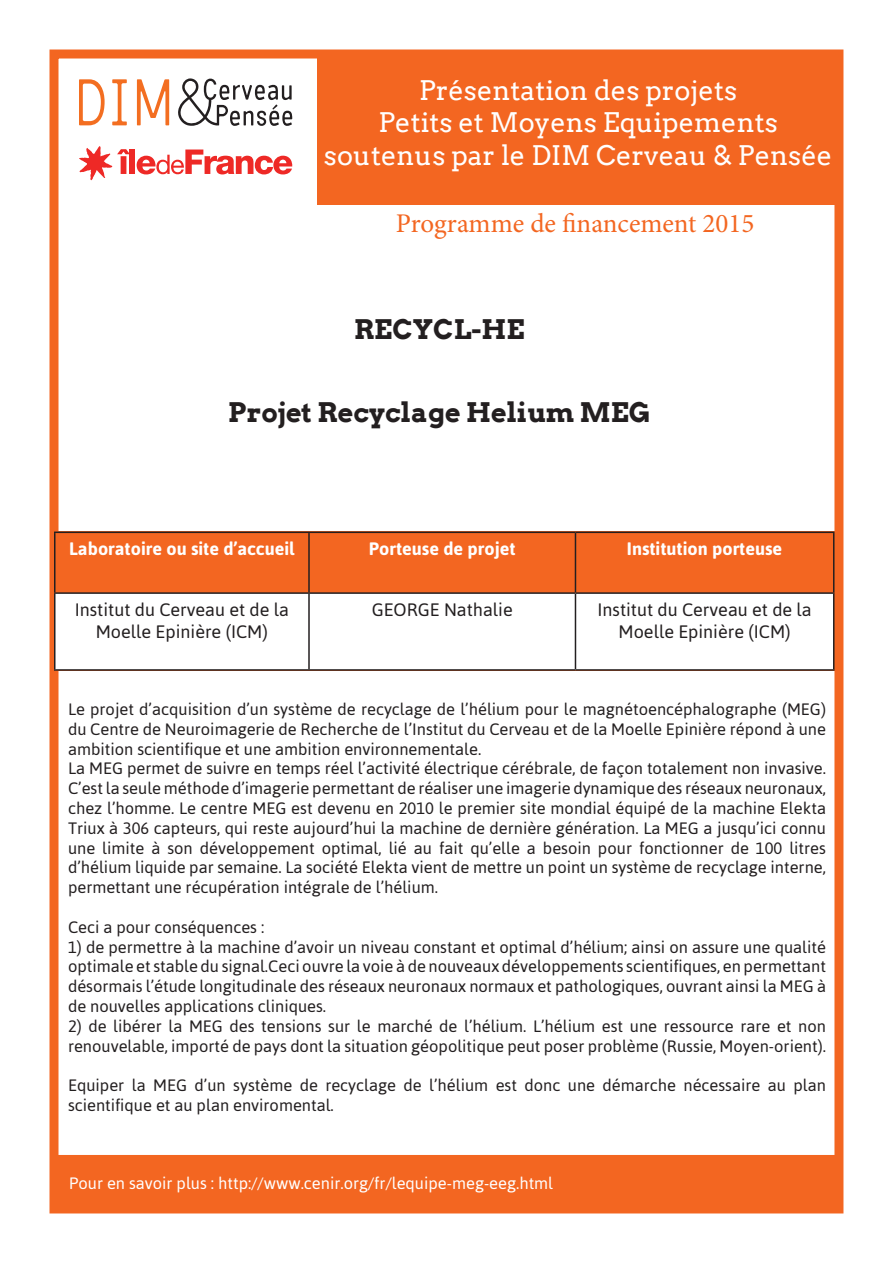
<style>
.page{position:relative;width:893px;height:1263px;background:#fff}
.page>*{position:absolute;margin:0;border:0;box-sizing:border-box;transform-origin:0 0}
.t1{font:27px/32.4px "Arvo";color:#fff;text-align:center}
.t2{font:700 27px "Arvo";color:#231f20}
.t3{font:27px "Minion Pro";color:#f36621}
.t4{font:18px/21.6px "Asap";color:#231f20;text-align:center}
.t5{font:700 18px "Asap";color:#fff}
.t6{font:16.5px/19.8px "Asap";color:#231f20}
.t7{font:16.5px "Asap";color:#fff}
</style>
<div class="page">
<div style="left:50px;top:50px;width:793px;height:1163px;border:9px solid #f36621"></div>
<svg style="left:178px;top:78px;width:114px;height:48px"></svg>
<svg style="left:79px;top:79px;width:26px;height:46px"></svg>
<svg style="left:112px;top:79px;width:15px;height:46px"></svg>
<svg style="left:137px;top:79px;width:32px;height:46px"></svg>
<svg style="left:79px;top:146px;width:51px;height:34px"></svg>
<div style="left:129px;top:150px;width:6px;height:24px;background:#ee2926"></div>
<svg style="left:137px;top:150px;width:155px;height:24px"></svg>
<div style="left:317px;top:54px;width:522px;height:151px;background:#f36621"></div>
<div style="left:54px;top:531px;width:780px;height:140px;background:#f36621"></div>
<div style="left:56px;top:594px;width:777px;height:75px;background:#fff"></div>
<hr style="left:54px;top:531px;width:255px;height:2px;background:#231f20">
<hr style="left:54px;top:533px;width:2px;height:59px;background:#231f20">
<hr style="left:309px;top:531px;width:266px;height:2px;background:#231f20">
<hr style="left:308px;top:533px;width:2px;height:59px;background:#231f20">
<hr style="left:575px;top:531px;width:259px;height:2px;background:#231f20">
<hr style="left:575px;top:533px;width:1px;height:59px;background:#231f20">
<hr style="left:833px;top:533px;width:1px;height:59px;background:#231f20">
<hr style="left:54px;top:592px;width:255px;height:2px;background:#231f20">
<hr style="left:309px;top:592px;width:266px;height:2px;background:#231f20">
<hr style="left:575px;top:592px;width:259px;height:2px;background:#231f20">
<hr style="left:54px;top:594px;width:2px;height:75px;background:#231f20">
<hr style="left:308px;top:594px;width:2px;height:75px;background:#231f20">
<hr style="left:575px;top:594px;width:1px;height:75px;background:#231f20">
<hr style="left:833px;top:594px;width:1px;height:75px;background:#231f20">
<hr style="left:54px;top:669px;width:255px;height:2px;background:#231f20">
<hr style="left:309px;top:669px;width:266px;height:2px;background:#231f20">
<hr style="left:575px;top:669px;width:259px;height:2px;background:#231f20">
<div style="left:60px;top:1158px;width:773px;height:51px;background:#f36621"></div>
<div style="left:57px;top:1155px;width:779px;height:57px;border:6px solid #f36621"></div>
<h1 class="t1" style="left:324px;top:74px;width:510px">Présentation des projets<br>Petits et Moyens Equipements soutenus par le DIM Cerveau &amp; Pensée</h1>
<h1 class="t3" style="left:396px;top:206px;width:360px">Programme de financement 2015</h1>
<h1 class="t2" style="left:354px;top:313px;width:172px">RECYCL-HE</h1>
<h1 class="t2" style="left:228px;top:396px;width:424px">Projet Recyclage Helium MEG</h1>
<p class="t5" style="left:69px;top:538px;width:227px">Laboratoire ou site d’accueil</p>
<p class="t5" style="left:369px;top:538px;width:148px">Porteuse de projet</p>
<p class="t5" style="left:627px;top:538px;width:157px">Institution porteuse</p>
<p class="t4" style="left:75px;top:599px;width:216px">Institut du Cerveau et de la<br>Moelle Epinière (ICM)</p>
<p class="t4" style="left:372px;top:599px;width:143px">GEORGE Nathalie</p>
<p class="t4" style="left:597px;top:599px;width:216px">Institut du Cerveau et de la<br>Moelle Epinière (ICM)</p>
<p class="t6" style="left:68px;top:699px;width:759px">Le projet d’acquisition d’un système de recyclage de l’hélium pour le magnétoencéphalographe (MEG) du Centre de Neuroimagerie de Recherche de l’Institut du Cerveau et de la Moelle Epinière répond à une ambition scientifique et une ambition environnementale.<br>La MEG permet de suivre en temps réel l’activité électrique cérébrale, de façon totalement non invasive.<br>C’est la seule méthode d’imagerie permettant de réaliser une imagerie dynamique des réseaux neuronaux, chez l’homme. Le centre MEG est devenu en 2010 le premier site mondial équipé de la machine Elekta Triux à 306 capteurs, qui reste aujourd’hui la machine de dernière génération. La MEG a jusqu’ici connu une limite à son développement optimal, lié au fait qu’elle a besoin pour fonctionner de 100 litres d’hélium liquide par semaine. La société Elekta vient de mettre un point un système de recyclage interne, permettant une récupération intégrale de l’hélium.</p>
<p class="t6" style="left:68px;top:917px;width:198px">Ceci a pour conséquences :</p>
<p class="t6" style="left:68px;top:937px;width:759px;text-align:justify">1) de permettre à la machine d’avoir un niveau constant et optimal d’hélium; ainsi on assure une qualité optimale et stable du signal.Ceci ouvre la voie à de nouveaux développements scientifiques, en permettant désormais l’étude longitudinale des réseaux neuronaux normaux et pathologiques, ouvrant ainsi la MEG à de nouvelles applications cliniques.</p>
<p class="t6" style="left:68px;top:1016px;width:759px">2) de libérer la MEG des tensions sur le marché de l’hélium. L’hélium est une ressource rare et non renouvelable, importé de pays dont la situation géopolitique peut poser problème (Russie, Moyen-orient).</p>
<p class="t6" style="left:68px;top:1075px;width:759px">Equiper la MEG d’un système de recyclage de l’hélium est donc une démarche nécessaire au plan scientifique et au plan enviromental.</p>
<p class="t7" style="left:69px;top:1174px;width:486px">Pour en savoir plus : http://www.cenir.org/fr/lequipe-meg-eeg.html</p>
</div>
